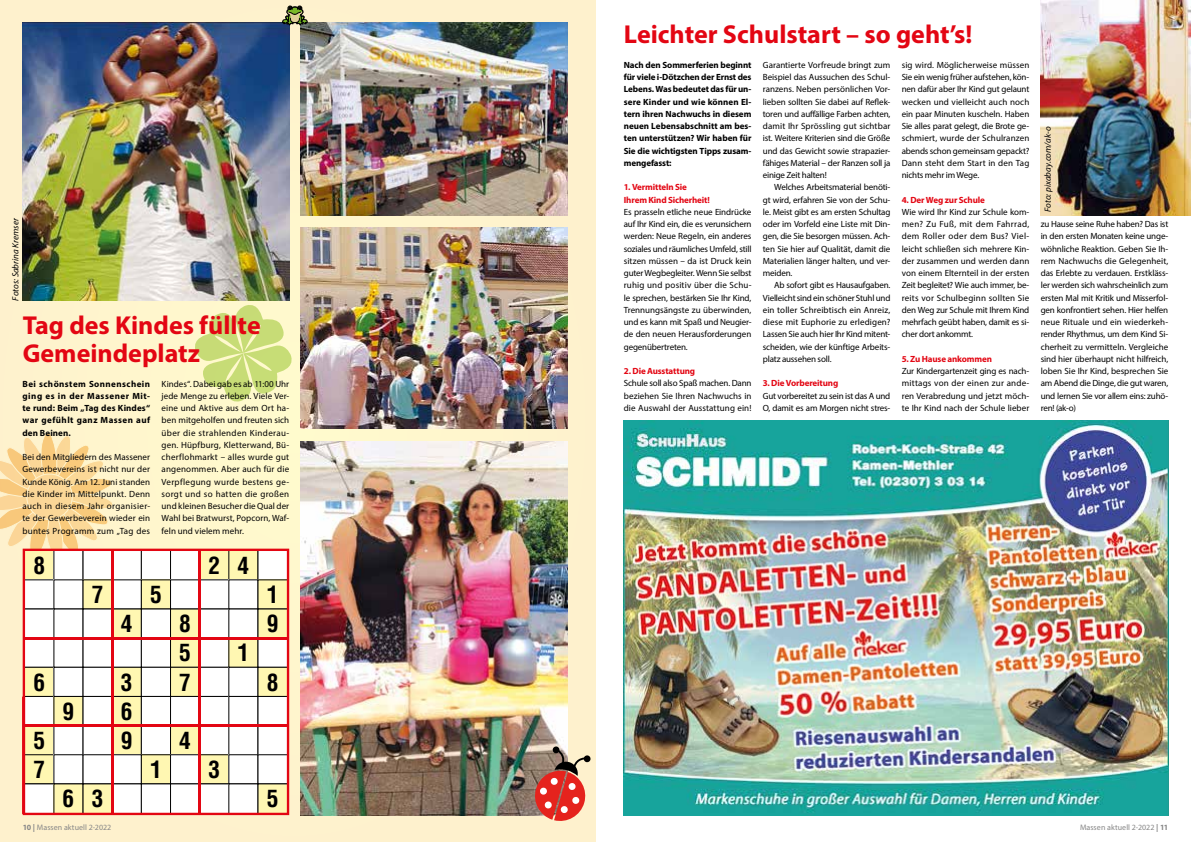
<style>
.page{position:relative;width:1191px;height:842px;background:#fff}
.page>*{position:absolute;margin:0;border:0;box-sizing:border-box;transform-origin:0 0}
.t1{font:700 26px/28px "Myriad Pro";color:#e30613}
.t2{font:700 condensed 23.3px/29.1px "Helvetica";color:#000}
.t3{font:9px/12.2px "Myriad Pro";letter-spacing:-.01em;color:#000;text-align:justify}
.t4{font:700 9px/12.2px "Myriad Pro";color:#000;text-align:justify}
.t5{font:700 9px/12.2px "Myriad Pro";letter-spacing:-.015em;color:#e30613}
.t6{font:italic 9px "Myriad Pro";letter-spacing:.005em;color:#000}
.t7{font:8px "Myriad Pro";letter-spacing:.005em;color:#878787}
.s1{font-weight:700}
</style>
<div class="page">
<svg style="left:0;top:0;width:595px;height:842px;background:#f9eec4"></svg>
<svg style="left:23px;top:549px;width:266px;height:266px"></svg>
<img style="left:1040px;top:0;width:151px;height:215px">
<img style="left:23px;top:23px;width:266px;height:277px">
<img style="left:300px;top:227px;width:267px;height:202px">
<img style="left:300px;top:442px;width:267px;height:373px">
<img style="left:300px;top:23px;width:267px;height:192px">
<svg style="left:282px;top:6px;width:26px;height:19px"></svg>
<svg style="left:532px;top:746px;width:59px;height:77px;background:#cd7e6e"></svg>
<img style="left:624px;top:421px;width:544px;height:394px">
<p class="t6" style="left:10px;top:300px;width:84px;rotate:-90deg">Fotos: Sabrina Kremser</p>
<h1 class="t1" style="left:23px;top:311px;width:240px">Tag des Kindes füllte<br>Gemeindeplatz</h1>
<p class="t4" style="left:23px;top:377px;width:129px">Bei schönstem Sonnenschein ging es in der Massener Mit&shy;te rund: Beim „Tag des Kindes“ war gefühlt ganz Massen auf den Beinen.</p>
<p class="t3" style="left:23px;top:451px;width:129px">Bei den Mitgliedern des Massener Gewerbevereins ist nicht nur der Kunde König. Am 12. Juni standen die Kinder im Mittelpunkt. Denn auch in diesem Jahr organisier&shy;te der Gewerbeverein wieder ein buntes Programm zum „Tag des</p>
<h2 class="t2" style="left:33px;top:551px;width:13px">8</h2>
<p class="t3" style="left:162px;top:377px;width:129px">Kindes“. Dabei gab es ab 11:00 Uhr jede Menge zu erleben. Viele Ver&shy;eine und Aktive aus dem Ort ha&shy;ben mitgeholfen und freuten sich über die strahlenden Kinderau&shy;gen. Hüpfburg, Kletterwand, Bü&shy;cherflohmarkt – alles wurde gut angenommen. Aber auch für die Verpflegung wurde bestens ge&shy;sorgt und so hatten die großen und kleinen Besucher die Qual der Wahl bei Bratwurst, Popcorn, Waf&shy;feln und vielem mehr.</p>
<h2 class="t2" style="left:208px;top:551px;width:13px">2</h2>
<h2 class="t2" style="left:238px;top:551px;width:13px">4</h2>
<h2 class="t2" style="left:33px;top:667px;width:13px">6</h2>
<h2 class="t2" style="left:33px;top:726px;width:13px">5<br>7</h2>
<h2 class="t2" style="left:92px;top:580px;width:13px">7</h2>
<h2 class="t2" style="left:63px;top:697px;width:13px">9</h2>
<h2 class="t2" style="left:63px;top:784px;width:13px">6</h2>
<h2 class="t2" style="left:92px;top:784px;width:13px">3</h2>
<h2 class="t2" style="left:121px;top:609px;width:13px">4</h2>
<h2 class="t2" style="left:121px;top:667px;width:13px;text-align:justify">3<br>6<br>9</h2>
<h2 class="t2" style="left:150px;top:580px;width:13px">5</h2>
<h2 class="t2" style="left:150px;top:755px;width:13px">1</h2>
<h2 class="t2" style="left:179px;top:609px;width:13px;text-align:justify">8<br>5<br>7</h2>
<h2 class="t2" style="left:179px;top:726px;width:13px">4</h2>
<h2 class="t2" style="left:208px;top:755px;width:13px">3</h2>
<h2 class="t2" style="left:238px;top:638px;width:13px">1</h2>
<h2 class="t2" style="left:267px;top:580px;width:13px">1<br>9</h2>
<h2 class="t2" style="left:267px;top:667px;width:13px">8</h2>
<h2 class="t2" style="left:267px;top:784px;width:13px">5</h2>
<h1 class="t1" style="left:624px;top:19px;width:350px">Leichter Schulstart – so geht’s!</h1>
<p class="t3" style="left:901px;top:59px;width:129px">sig wird. Möglicherweise müssen Sie ein wenig früher aufstehen, kön&shy;nen dafür aber Ihr Kind gut gelaunt wecken und vielleicht auch noch ein paar Minuten kuscheln. Haben Sie alles parat gelegt, die Brote ge&shy;schmiert, wurde der Schulranzen abends schon gemeinsam gepackt?<br>Dann steht dem Start in den Tag nichts mehr im Wege.</p>
<p class="t5" style="left:901px;top:193px;width:85px">4. Der Weg zur Schule</p>
<p class="t3" style="left:901px;top:206px;width:129px">Wie wird Ihr Kind zur Schule kom&shy;men? Zu Fuß, mit dem Fahrrad, dem Roller oder dem Bus? Viel&shy;leicht schließen sich mehrere Kin&shy;der zusammen und werden dann von einem Elternteil in der ersten Zeit begleitet? Wie auch immer, be&shy;reits vor Schulbeginn sollten Sie den Weg zur Schule mit Ihrem Kind mehrfach geübt haben, damit es si&shy;cher dort ankommt.</p>
<p class="t5" style="left:901px;top:353px;width:92px">5. Zu Hause ankommen</p>
<p class="t3" style="left:901px;top:365px;width:129px">Zur Kindergartenzeit ging es nach&shy;mittags von der einen zur ande&shy;ren Verabredung und jetzt möch&shy;te Ihr Kind nach der Schule lieber</p>
<p class="t3" style="left:763px;top:59px;width:129px">Garantierte Vorfreude bringt zum Beispiel das Aussuchen des Schul&shy;ranzens. Neben persönlichen Vor&shy;lieben sollten Sie dabei auf Reflek&shy;toren und auffällige Farben achten, damit Ihr Sprössling gut sichtbar ist. Weitere Kriterien sind die Größe und das Gewicht sowie strapazier&shy;fähiges Material – der Ranzen soll ja einige Zeit halten!</p>
<p class="t3" style="left:763px;top:181px;width:129px;text-indent:11px">Welches Arbeitsmaterial benöti&shy;gt wird, erfahren Sie von der Schu&shy;le. Meist gibt es am ersten Schultag oder im Vorfeld eine Liste mit Din&shy;gen, die Sie besorgen müssen. Ach&shy;ten Sie hier auf Qualität, damit die Materialien länger halten, und ver&shy;meiden.</p>
<p class="t3" style="left:763px;top:279px;width:129px;text-indent:11px">Ab sofort gibt es Hausaufgaben.<br>Vielleicht sind ein schöner Stuhl und ein toller Schreibtisch ein Anreiz, diese mit Euphorie zu erledigen?<br>Lassen Sie auch hier Ihr Kind mitent&shy;scheiden, wie der künftige Arbeits&shy;platz aussehen soll.</p>
<p class="t5" style="left:763px;top:377px;width:77px">3. Die Vorbereitung</p>
<p class="t3" style="left:763px;top:389px;width:129px">Gut vorbereitet zu sein ist das A und<br>O, damit es am Morgen nicht stres-</p>
<p class="t4" style="left:624px;top:59px;width:129px">Nach den Sommerferien beginnt für viele i-Dötzchen der Ernst des Lebens. Was bedeutet das für un&shy;sere Kinder und wie können El&shy;tern ihren Nachwuchs in diesem neuen Lebensabschnitt am bes&shy;ten unterstützen? Wir haben für Sie die wichtigsten Tipps zusam&shy;mengefasst:</p>
<p class="t5" style="left:624px;top:181px;width:88px">1. Vermitteln Sie<br>Ihrem Kind Sicherheit!</p>
<p class="t3" style="left:624px;top:206px;width:129px">Es prasseln etliche neue Eindrücke auf Ihr Kind ein, die es verunsichern werden: Neue Regeln, ein anderes soziales und räumliches Umfeld, still sitzen müssen – da ist Druck kein guter Wegbegleiter. Wenn Sie selbst ruhig und positiv über die Schu&shy;le sprechen, bestärken Sie Ihr Kind, Trennungsängste zu überwinden, und es kann mit Spaß und Neugier&shy;de den neuen Herausforderungen gegenübertreten.</p>
<p class="t5" style="left:624px;top:365px;width:73px">2. Die Ausstattung</p>
<p class="t3" style="left:624px;top:377px;width:129px">Schule soll also Spaß machen. Dann beziehen Sie Ihren Nachwuchs in die Auswahl der Ausstattung ein!</p>
<p class="t6" style="left:1042px;top:212px;width:87px;rotate:-90deg">Foto: pixabay.com/ak-o</p>
<p class="t3" style="left:1040px;top:218px;width:129px">zu Hause seine Ruhe haben? Das ist in den ersten Monaten keine unge&shy;wöhnliche Reaktion. Geben Sie Ih&shy;rem Nachwuchs die Gelegenheit, das Erlebte zu verdauen. Erstkläss&shy;ler werden sich wahrscheinlich zum ersten Mal mit Kritik und Misserfol&shy;gen konfrontiert sehen. Hier helfen neue Rituale und ein wiederkeh&shy;render Rhythmus, um dem Kind Si&shy;cherheit zu vermitteln. Vergleiche sind hier überhaupt nicht hilfreich, loben Sie Ihr Kind, besprechen Sie am Abend die Dinge, die gut waren, und lernen Sie vor allem eins: zuhö&shy;ren! (ak-o)</p>
<p class="t7" style="left:23px;top:823px;width:90px"><span class="s1">10 |</span> Massen aktuell 2-2022</p>
<p class="t7" style="left:1080px;top:823px;width:90px">Massen aktuell 2-2022 <span class="s1">| 11</span></p>
</div>
